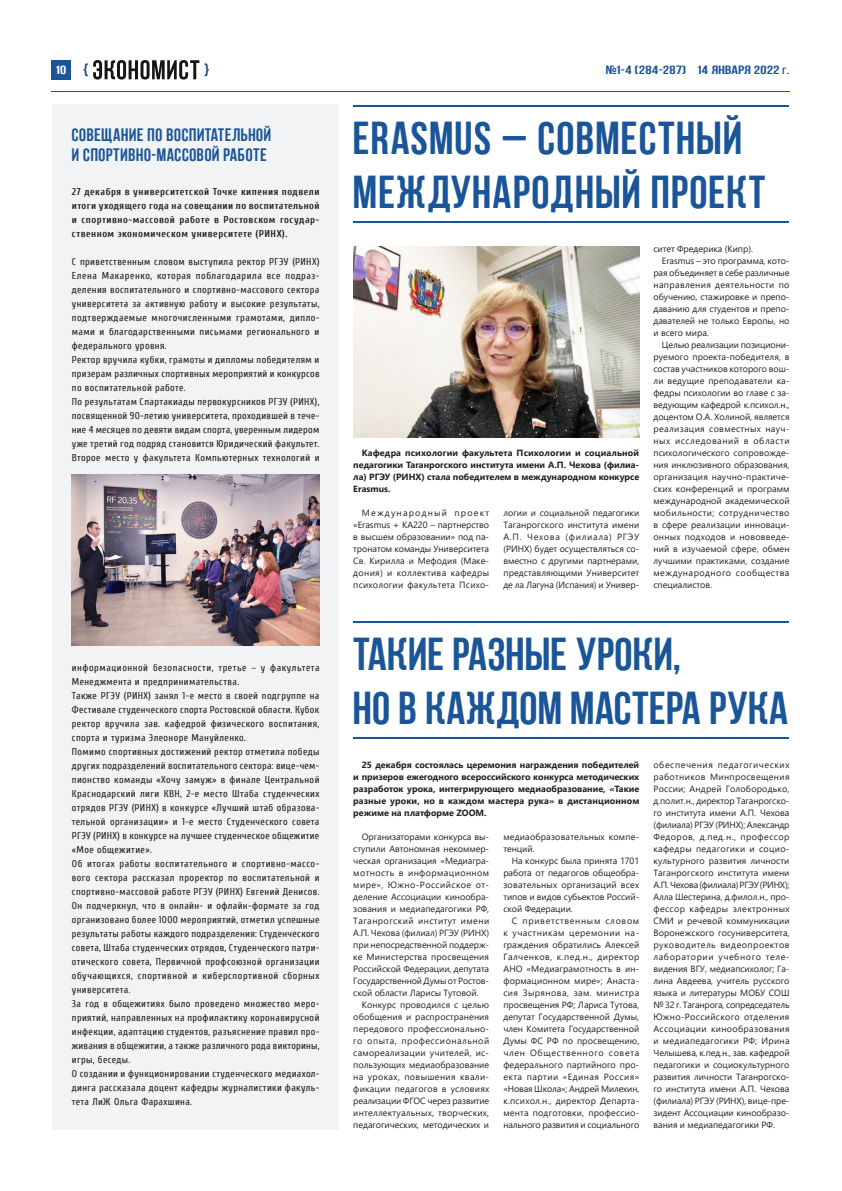
<style>
.page{position:relative;width:842px;height:1191px;background:#fff}
.page>*{position:absolute;margin:0;border:0;box-sizing:border-box;transform-origin:0 0}
.Заголовок{font:46px/54px "AA Bebas Neue";letter-spacing:.025em;color:#1a5599}
.Заголовок-2{font:18px "AA Bebas Neue";letter-spacing:.04em;color:#1a5599}
.t1{font:12px "AA Bebas Neue";letter-spacing:.025em;color:#1a5599;scale:1.33 1}
.t2{font:12px "AA Bebas Neue";color:#fff;scale:1.33 1}
.Заголовок-3{font:10px/14px "Cuprum";letter-spacing:.04em;color:#231f20;text-align:justify}
.Заголовок-4{font:700 10px/14px "Cuprum";letter-spacing:.05em;color:#231f20;text-align:justify}
.Заголовок-5{font:9px/12px "Segoe UI";letter-spacing:-.005em;color:#231f20;text-align:justify}
.Заголовок-6{font:700 9px/12px "Segoe UI";color:#231f20;text-align:justify}
.Заголовок-7{font:9px/12px "Segoe UI";letter-spacing:.02em;color:#231f20}
.s1{font-size:9px}
</style>
<div class="page">
<div style="left:51px;top:60px;width:20px;height:20px;background:#1a5599"></div>
<svg style="left:84px;top:60px;width:115px;height:20px"></svg>
<svg style="left:205px;top:63px;width:4px;height:13px"></svg>
<hr style="left:51px;top:91px;width:738px;height:1px;background:#1a5599">
<img style="left:353px;top:247px;width:286px;height:190px">
<div style="left:52px;top:104px;width:287px;height:1025px;background:#f2f3f4"></div>
<img style="left:72px;top:474px;width:248px;height:171px">
<hr style="left:353px;top:105px;width:436px;height:1px;background:#1a5599">
<hr style="left:353px;top:621px;width:436px;height:1px;background:#1a5599">
<hr style="left:353px;top:221px;width:436px;height:2px;background:#1a5599">
<hr style="left:353px;top:737px;width:436px;height:2px;background:#1a5599">
<h3 class="t2" style="left:56px;top:63px;width:9px">10</h3>
<h3 class="t1" style="left:606px;top:63px;width:140px">№1-4 (284-287) 14 ЯНВАРЯ 2022 <span class="s1">Г</span>.</h3>
<p class="Заголовок-2" style="left:72px;top:124px;width:200px">СОВЕЩАНИЕ ПО ВОСПИТАТЕЛЬНОЙ</p>
<p class="Заголовок-2" style="left:72px;top:144px;width:196px">И СПОРТИВНО-МАССОВОЙ РАБОТЕ</p>
<p class="Заголовок-4" style="left:72px;top:184px;width:249px">27 декабря в университетской Точке кипения подвели итоги уходящего года на совещании по воспитательной и спортивно-массовой работе в Ростовском государ&shy;ственном экономическом университете (РИНХ).</p>
<p class="Заголовок-3" style="left:72px;top:254px;width:249px">С приветственным словом выступила ректор РГЭУ (РИНХ)<br>Елена Макаренко, которая поблагодарила все подраз&shy;деления воспитательного и спортивно-массового сектора университета за активную работу и высокие результаты, подтверждаемые многочисленными грамотами, дипло&shy;мами и благодарственными письмами регионального и федерального уровня.</p>
<p class="Заголовок-3" style="left:72px;top:352px;width:249px">Ректор вручила кубки, грамоты и дипломы победителям и призерам различных спортивных мероприятий и конкурсов по воспитательной работе.</p>
<p class="Заголовок-3" style="left:72px;top:394px;width:249px">По результатам Спартакиады первокурсников РГЭУ (РИНХ), посвященной 90-летию университета, проходившей в тече&shy;ние 4 месяцев по девяти видам спорта, уверенным лидером уже третий год подряд становится Юридический факультет.<br>Второе место у факультета Компьютерных технологий и</p>
<p class="Заголовок-3" style="left:72px;top:660px;width:249px">информационной безопасности, третье – у факультета<br>Менеджмента и предпринимательства.</p>
<p class="Заголовок-3" style="left:72px;top:688px;width:249px">Также РГЭУ (РИНХ) занял 1-е место в своей подгруппе на Фестивале студенческого спорта Ростовской области. Кубок ректор вручила зав. кафедрой физического воспитания, спорта и туризма Элеоноре Мануйленко.</p>
<p class="Заголовок-3" style="left:72px;top:744px;width:249px">Помимо спортивных достижений ректор отметила победы других подразделений воспитательного сектора: вице-чем&shy;пионство команды «Хочу замуж» в финале Центральной Краснодарский лиги КВН, 2-е место Штаба студенческих отрядов РГЭУ (РИНХ) в конкурсе «Лучший штаб образова&shy;тельной организации» и 1-е место Студенческого совета РГЭУ (РИНХ) в конкурсе на лучшее студенческое общежитие «Мое общежитие».</p>
<p class="Заголовок-3" style="left:72px;top:856px;width:249px">Об итогах работы воспитательного и спортивно-массо&shy;вого сектора рассказал проректор по воспитательной и спортивно-массовой работе РГЭУ (РИНХ) Евгений Денисов.<br>Он подчеркнул, что в онлайн- и офлайн-формате за год организовано более 1000 мероприятий, отметил успешные результаты работы каждого подразделения: Студенческого совета, Штаба студенческих отрядов, Студенческого патри&shy;отического совета, Первичной профсоюзной организации обучающихся, спортивной и киберспортивной сборных университета.</p>
<p class="Заголовок-3" style="left:72px;top:996px;width:249px">За год в общежитиях было проведено множество меро&shy;приятий, направленных на профилактику коронавирусной инфекции, адаптацию студентов, разъяснение правил про&shy;живания в общежитии, а также различного рода викторины, игры, беседы.</p>
<p class="Заголовок-3" style="left:72px;top:1066px;width:249px">О создании и функционировании студенческого медиахол&shy;динга рассказала доцент кафедры журналистики факуль&shy;тета ЛиЖ Ольга Фарахшина.</p>
<p class="Заголовок" style="left:353px;top:111px;width:414px">ERASMUS – СОВМЕСТНЫЙ<br>МЕЖДУНАРОДНЫЙ ПРОЕКТ</p>
<p class="Заголовок-6" style="left:353px;top:446px;width:287px;text-indent:9px">Кафедра психологии факультета Психологии и социальной педагогики Таганрогского института имени А.П. Чехова (филиа&shy;ла) РГЭУ (РИНХ) стала победителем в международном конкурсе Erasmus.</p>
<p class="Заголовок-5" style="left:353px;top:506px;width:137px;text-indent:9px">Международный проект «Erasmus + KA220 – партнерство в высшем образовании» под па&shy;тронатом команды Университета Св. Кирилла и Мефодия (Маке&shy;дония) и коллектива кафедры психологии факультета Психо-</p>
<p class="Заголовок-5" style="left:503px;top:506px;width:137px">логии и социальной педагогики Таганрогского института имени А.П. Чехова (филиала) РГЭУ (РИНХ) будет осуществляться со&shy;вместно с другими партнерами, представляющими Университет де ла Лагуна (Испания) и Универ-</p>
<p class="Заголовок-5" style="left:653px;top:242px;width:101px">ситет Фредерика (Кипр).</p>
<p class="Заголовок-5" style="left:653px;top:254px;width:138px;text-indent:9px">Erasmus – это программа, кото&shy;рая объединяет в себе различные направления деятельности по обучению, стажировке и препо&shy;даванию для студентов и препо&shy;давателей не только Европы, но и всего мира.</p>
<p class="Заголовок-5" style="left:653px;top:338px;width:138px;text-indent:9px">Целью реализации позициони&shy;руемого проекта-победителя, в состав участников которого вош&shy;ли ведущие преподаватели ка&shy;федры психологии во главе с за&shy;ведующим кафедрой к.психол.н., доцентом О.А. Холиной, является реализация совместных науч&shy;ных исследований в области психологического сопровожде&shy;ния инклюзивного образования, организация научно-практиче&shy;ских конференций и программ международной академической мобильности; сотрудничество в сфере реализации инноваци&shy;онных подходов и нововведе&shy;ний в изучаемой сфере, обмен лучшими практиками, создание международного сообщества специалистов.</p>
<p class="Заголовок" style="left:353px;top:626px;width:328px">ТАКИЕ РАЗНЫЕ УРОКИ,</p>
<p class="Заголовок" style="left:353px;top:680px;width:436px">НО В КАЖДОМ МАСТЕРА РУКА</p>
<p class="Заголовок-6" style="left:353px;top:758px;width:287px;text-indent:9px">25 декабря состоялась церемония награждения победителей и призеров ежегодного всероссийского конкурса методических разработок урока, интегрирующего медиаобразование, «Такие разные уроки, но в каждом мастера рука» в дистанционном режиме на платформе ZOOM.</p>
<p class="Заголовок-5" style="left:353px;top:830px;width:137px;text-indent:9px">Организаторами конкурса вы&shy;ступили Автономная некоммер&shy;ческая организация «Медиагра&shy;мотность в информационном мире», Южно-Российское от&shy;деление Ассоциации кинообра&shy;зования и медиапедагогики РФ, Таганрогский институт имени А.П. Чехова (филиал) РГЭУ (РИНХ) при непосредственной поддерж&shy;ке Министерства просвещения Российской Федерации, депутата Государственной Думы от Ростов&shy;ской области Ларисы Тутовой.</p>
<p class="Заголовок-5" style="left:353px;top:998px;width:137px;text-indent:9px">Конкурс проводился с целью обобщения и распространения передового профессионально&shy;го опыта, профессиональной самореализации учителей, ис&shy;пользующих медиаобразование на уроках, повышения квали&shy;фикации педагогов в условиях реализации ФГОС через развитие интеллектуальных, творческих, педагогических, методических и</p>
<p class="Заголовок-7" style="left:503px;top:830px;width:137px">медиаобразовательных компе&shy;тенций.</p>
<p class="Заголовок-5" style="left:503px;top:854px;width:137px;text-indent:9px">На конкурс была принята 1701 работа от педагогов общеобра&shy;зовательных организаций всех типов и видов субьектов Россий&shy;ской Федерации.</p>
<p class="Заголовок-5" style="left:503px;top:914px;width:137px;text-indent:9px">С приветственным словом к участникам церемонии на&shy;граждения обратились Алексей Галченков, к.пед.н., директор АНО «Медиаграмотность в ин&shy;формационном мире»; Анаста&shy;сия Зырянова, зам. министра просвещения РФ; Лариса Тутова, депутат Государственной Думы, член Комитета Государственной Думы ФС РФ по просвещению, член Общественного совета федерального партийного про&shy;екта партии «Единая Россия» «Новая Школа»; Андрей Милехин, к.психол.н., директор Департа&shy;мента подготовки, профессио&shy;нального развития и социального</p>
<p class="Заголовок-5" style="left:653px;top:758px;width:138px">обеспечения педагогических работников Минпросвещения России; Андрей Голобородько, д.полит.н., директор Таганрогско&shy;го института имени А.П. Чехова (филиала) РГЭУ (РИНХ); Александр Федоров, д.пед.н., профессор кафедры педагогики и социо&shy;культурного развития личности Таганрогского института имени А.П. Чехова (филиала) РГЭУ (РИНХ); Алла Шестерина, д.филол.н., про&shy;фессор кафедры электронных СМИ и речевой коммуникации Воронежского госуниверситета, руководитель видеопроектов лаборатории учебного теле&shy;видения ВГУ, медиапсихолог; Га&shy;лина Авдеева, учитель русского языка и литературы МОБУ СОШ № 32 г. Таганрога, сопредседатель Южно-Российского отделения Ассоциации кинообразования и медиапедагогики РФ; Ирина Челышева, к.пед.н., зав. кафедрой педагогики и социокультурного развития личности Таганрогско&shy;го института имени А.П. Чехова (филиала) РГЭУ (РИНХ), вице-пре&shy;зидент Ассоциации кинообразо&shy;вания и медиапедагогики РФ.</p>
</div>
